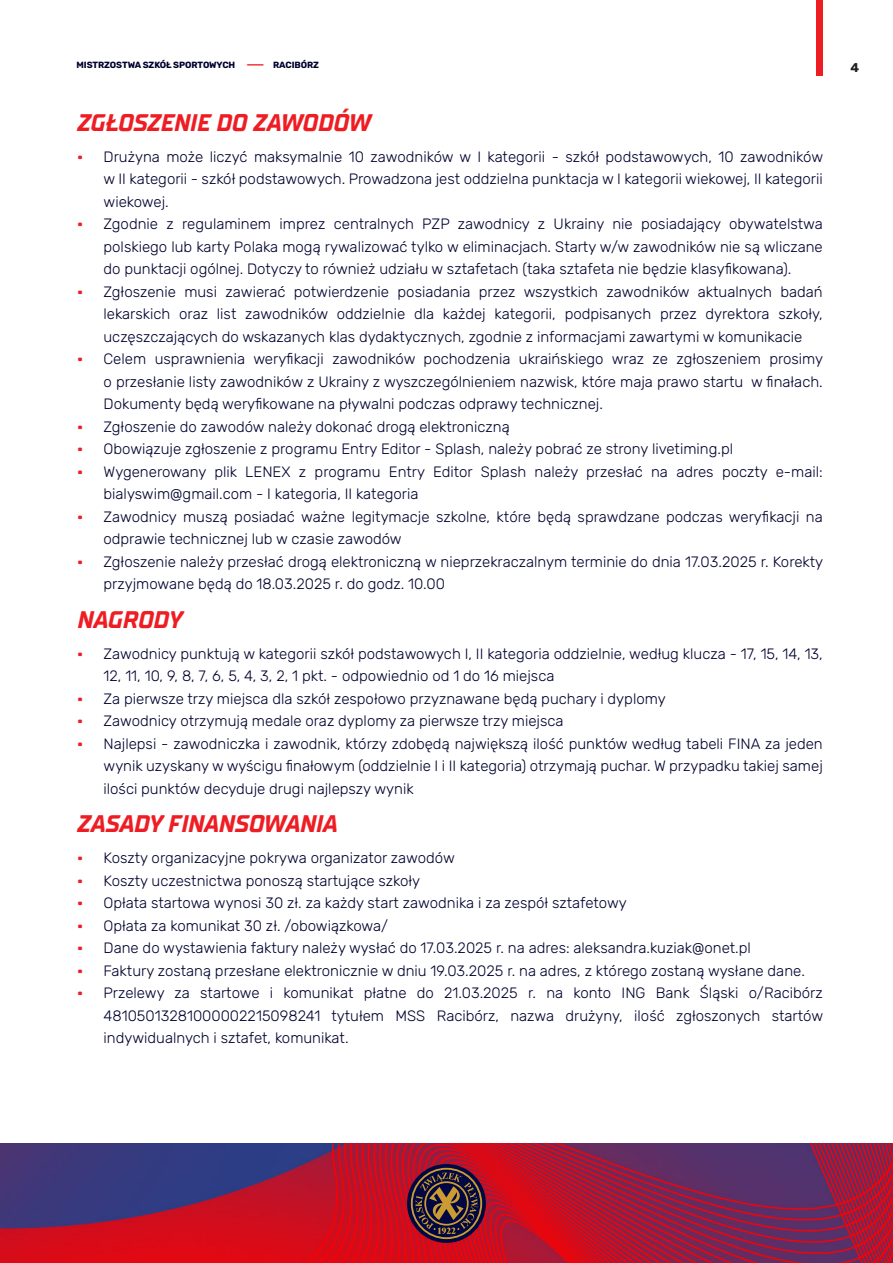
<style>
.page{position:relative;width:893px;height:1263px;background:#fff}
.page>*{position:absolute;margin:0;border:0;box-sizing:border-box;transform-origin:0 0}
.t1{font:italic 700 24px "TT Supermolot Neue";color:#ee1d23}
.t2{font:300 15px/22.5px "Rubik";color:#00022e;text-align:justify}
.t3{font:700 12.75px "Rubik";color:#231f20}
.t4{font:700 9px "Rubik";letter-spacing:-.01em;color:#00022e}
.s1{color:#ee1d23}
.s2{font-family:"TT Supermolot Neue Exp";font-weight:900;color:#ee1d23}
</style>
<div class="page">
<div style="left:816px;top:0;width:7px;height:75px;background:#ee1d23"></div>
<img style="left:0;top:1144px;width:893px;height:119px">
<svg style="left:407px;top:1164px;width:79px;height:79px"></svg>
<svg style="left:411px;top:1168px;width:71px;height:71px;background:#51343a"></svg>
<p class="t4" style="left:77px;top:60px;width:244px">MISTRZOSTWA SZKÓŁ SPORTOWYCH <span class="s1">-</span> RACIBÓRZ</p>
<p class="t1" style="left:77px;top:108px;width:295px">ZGŁOSZENIE DO ZAWODÓW</p>
<p class="t2" style="left:104px;top:145px;width:721px;text-indent:-27px"><span class="s2">•</span> Drużyna może liczyć maksymalnie 10 zawodników w I kategorii - szkół podstawowych, 10 zawodników w II kategorii - szkół podstawowych. Prowadzona jest oddzielna punktacja w I kategorii wiekowej, II kategorii wiekowej.</p>
<p class="t2" style="left:104px;top:213px;width:721px;text-indent:-27px"><span class="s2">•</span> Zgodnie z regulaminem imprez centralnych PZP zawodnicy z Ukrainy nie posiadający obywatelstwa polskiego lub karty Polaka mogą rywalizować tylko w eliminacjach. Starty w/w zawodników nie są wliczane do punktacji ogólnej. Dotyczy to również udziału w sztafetach (taka sztafeta nie będzie klasyfikowana).</p>
<p class="t2" style="left:104px;top:280px;width:721px;text-indent:-27px"><span class="s2">•</span> Zgłoszenie musi zawierać potwierdzenie posiadania przez wszystkich zawodników aktualnych badań lekarskich oraz list zawodników oddzielnie dla każdej kategorii, podpisanych przez dyrektora szkoły, uczęszczających do wskazanych klas dydaktycznych, zgodnie z informacjami zawartymi w komunikacie</p>
<p class="t2" style="left:104px;top:348px;width:721px;text-indent:-27px"><span class="s2">•</span> Celem usprawnienia weryfikacji zawodników pochodzenia ukraińskiego wraz ze zgłoszeniem prosimy o przesłanie listy zawodników z Ukrainy z wyszczególnieniem nazwisk, które maja prawo startu w finałach.<br>Dokumenty będą weryfikowane na pływalni podczas odprawy technicznej.</p>
<p class="t2" style="left:77px;top:415px;width:435px"><span class="s2">•</span> Zgłoszenie do zawodów należy dokonać drogą elektroniczną</p>
<p class="t2" style="left:77px;top:438px;width:658px"><span class="s2">•</span> Obowiązuje zgłoszenie z programu Entry Editor - Splash, należy pobrać ze strony livetiming.pl</p>
<p class="t2" style="left:104px;top:460px;width:721px;text-indent:-27px"><span class="s2">•</span> Wygenerowany plik LENEX z programu Entry Editor Splash należy przesłać na adres poczty e-mail: bialyswim@gmail.com - I kategoria, II kategoria</p>
<p class="t2" style="left:104px;top:505px;width:721px;text-indent:-27px"><span class="s2">•</span> Zawodnicy muszą posiadać ważne legitymacje szkolne, które będą sprawdzane podczas weryfikacji na odprawie technicznej lub w czasie zawodów</p>
<p class="t2" style="left:104px;top:550px;width:721px;text-indent:-27px"><span class="s2">•</span> Zgłoszenie należy przesłać drogą elektroniczną w nieprzekraczalnym terminie do dnia 17.03.2025 r. Korekty przyjmowane będą do 18.03.2025 r. do godz. 10.00</p>
<p class="t1" style="left:77px;top:605px;width:106px">NAGRODY</p>
<p class="t2" style="left:104px;top:642px;width:721px;text-indent:-27px"><span class="s2">•</span> Zawodnicy punktują w kategorii szkół podstawowych I, II kategoria oddzielnie, według klucza - 17, 15, 14, 13,<br>12, 11, 10, 9, 8, 7, 6, 5, 4, 3, 2, 1 pkt. - odpowiednio od 1 do 16 miejsca</p>
<p class="t2" style="left:77px;top:687px;width:591px"><span class="s2">•</span> Za pierwsze trzy miejsca dla szkół zespołowo przyznawane będą puchary i dyplomy</p>
<p class="t2" style="left:77px;top:710px;width:488px"><span class="s2">•</span> Zawodnicy otrzymują medale oraz dyplomy za pierwsze trzy miejsca</p>
<p class="t2" style="left:104px;top:732px;width:721px;text-indent:-27px"><span class="s2">•</span> Najlepsi - zawodniczka i zawodnik, którzy zdobędą największą ilość punktów według tabeli FINA za jeden wynik uzyskany w wyścigu finałowym (oddzielnie I i II kategoria) otrzymają puchar. W przypadku takiej samej ilości punktów decyduje drugi najlepszy wynik</p>
<p class="t1" style="left:77px;top:809px;width:261px">ZASADY FINANSOWANIA</p>
<p class="t2" style="left:77px;top:847px;width:380px"><span class="s2">•</span> Koszty organizacyjne pokrywa organizator zawodów</p>
<p class="t2" style="left:77px;top:869px;width:345px"><span class="s2">•</span> Koszty uczestnictwa ponoszą startujące szkoły</p>
<p class="t2" style="left:77px;top:892px;width:552px"><span class="s2">•</span> Opłata startowa wynosi 30 zł. za każdy start zawodnika i za zespół sztafetowy</p>
<p class="t2" style="left:77px;top:914px;width:313px"><span class="s2">•</span> Opłata za komunikat 30 zł. /obowiązkowa/</p>
<p class="t2" style="left:77px;top:937px;width:676px"><span class="s2">•</span> Dane do wystawienia faktury należy wysłać do 17.03.2025 r. na adres: aleksandra.kuziak@onet.pl</p>
<p class="t2" style="left:77px;top:959px;width:730px"><span class="s2">•</span> Faktury zostaną przesłane elektronicznie w dniu 19.03.2025 r. na adres, z którego zostaną wysłane dane.</p>
<p class="t2" style="left:104px;top:982px;width:721px;text-indent:-27px"><span class="s2">•</span> Przelewy za startowe i komunikat płatne do 21.03.2025 r. na konto ING Bank Śląski o/Racibórz 48105013281000002215098241 tytułem MSS Racibórz, nazwa drużyny, ilość zgłoszonych startów indywidualnych i sztafet, komunikat.</p>
<p class="t3" style="left:850px;top:60px;width:10px">4</p>
</div>
